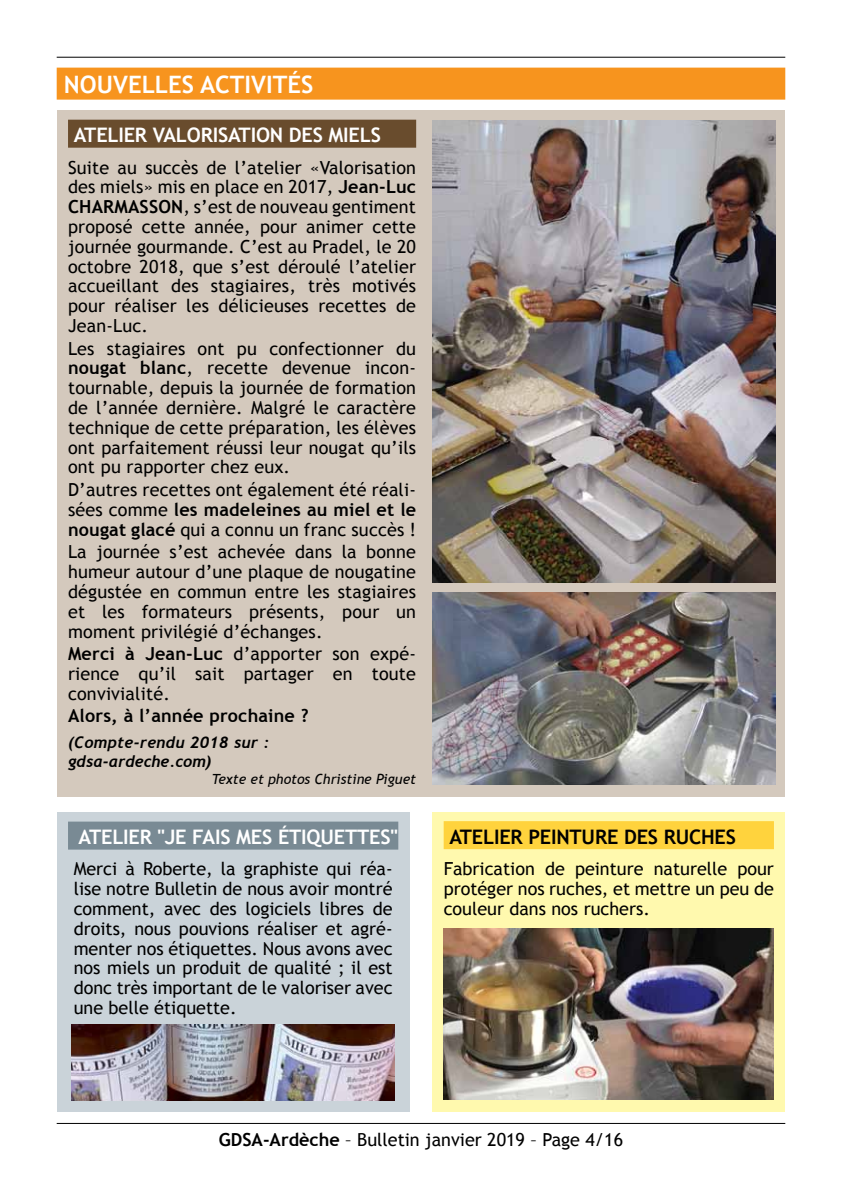
<style>
.page{position:relative;width:842px;height:1191px;background:#fff}
.page>*{position:absolute;margin:0;border:0;box-sizing:border-box;transform-origin:0 0}
.t1{font:700 24px "Trebuchet MS";color:#fff}
.t2{font:700 20px "Trebuchet MS";letter-spacing:-.01em;color:#fff}
.t3{font:700 20px "Trebuchet MS";letter-spacing:-.01em;color:#000}
.t4{font:18px/19.8px "Trebuchet MS";letter-spacing:.01em;color:#000;text-align:justify}
.t5{font:700 18px "Trebuchet MS";letter-spacing:.01em;color:#000}
.t6{font:italic 700 16px/19.2px "Trebuchet";letter-spacing:.02em;color:#000}
.t7{font:italic 14px "Trebuchet MS";color:#000}
.s1{font-weight:700}
</style>
<div class="page">
<hr style="left:57px;top:57px;width:728px;height:1px;background:#000">
<hr style="left:57px;top:1123px;width:728px;height:1px;background:#000">
<div style="left:57px;top:68px;width:728px;height:32px;background:#f7941e"></div>
<div style="left:410px;top:111px;width:375px;height:686px;background:#d4c9bd"></div>
<div style="left:57px;top:111px;width:370px;height:686px;background:#d4c9bd"></div>
<div style="left:68px;top:120px;width:348px;height:28px;background:#694c2d"></div>
<img style="left:432px;top:121px;width:343px;height:461px">
<img style="left:432px;top:593px;width:343px;height:191px">
<div style="left:432px;top:812px;width:353px;height:299px;background:#fff9ae"></div>
<div style="left:444px;top:821px;width:330px;height:28px;background:#ffd33d"></div>
<img style="left:444px;top:929px;width:330px;height:170px">
<div style="left:57px;top:812px;width:353px;height:299px;background:#cad3d9"></div>
<div style="left:68px;top:821px;width:330px;height:28px;background:#798a94"></div>
<img style="left:72px;top:1024px;width:323px;height:76px">
<h1 class="t1" style="left:64px;top:70px;width:251px">NOUVELLES ACTIVITÉS</h1>
<p class="t2" style="left:74px;top:123px;width:102px">ATELIER Valorisation</p>
<p class="t2" style="left:289px;top:123px;width:12px">des</p>
<p class="t2" style="left:329px;top:123px;width:12px">miels</p>
<p class="t4" style="left:68px;top:157px;width:350px">Suite au succès de l’atelier «Valorisation des miels» mis en place en 2017, <span class="s1">Jean-Luc CHARMASSON</span>, s’est de nouveau gentiment proposé cette année, pour animer cette journée gourmande. C’est au Pradel, le 20 octobre 2018, que s’est déroulé l’atelier accueillant des stagiaires, très motivés pour réaliser les délicieuses recettes de Jean-Luc.</p>
<p class="t4" style="left:68px;top:338px;width:350px">Les stagiaires ont pu confectionner du <span class="s1">nougat blanc</span>, recette devenue incon&shy;tournable, depuis la journée de formation de l’année dernière. Malgré le caractère technique de cette préparation, les élèves ont parfaitement réussi leur nougat qu’ils ont pu rapporter chez eux.</p>
<p class="t4" style="left:68px;top:480px;width:350px">D’autres recettes ont également été réali&shy;sées comme <span class="s1">les madeleines au miel et le nougat glacé</span> qui a connu un franc succès !</p>
<p class="t4" style="left:68px;top:542px;width:350px">La journée s’est achevée dans la bonne humeur autour d’une plaque de nougatine dégustée en commun entre les stagiaires et les formateurs présents, pour un moment privilégié d’échanges.</p>
<p class="t4" style="left:68px;top:644px;width:350px"><span class="s1">Merci à Jean-Luc</span> d’apporter son expé&shy;rience qu’il sait partager en toute convivialité.</p>
<p class="t5" style="left:68px;top:705px;width:242px">Alors, à l’année prochaine ?</p>
<p class="t6" style="left:68px;top:733px;width:203px">(Compte-rendu 2018 sur : gdsa-ardeche.com)</p>
<p class="t7" style="left:212px;top:770px;width:206px">Texte et photos Christine Piguet</p>
<p class="t2" style="left:79px;top:824px;width:171px">aTELIER "Je fais mes</p>
<p class="t2" style="left:278px;top:824px;width:55px">étIquettes</p>
<p class="t2" style="left:390px;top:824px;width:9px">"</p>
<p class="t4" style="left:74px;top:859px;width:320px">Merci à Roberte, la graphiste qui réa&shy;lise notre Bulletin de nous avoir montré comment, avec des logiciels libres de droits, nous pouvions réaliser et agré&shy;menter nos étiquettes. Nous avons avec nos miels un produit de qualité ; il est donc très important de le valoriser avec une belle étiquette.</p>
<p class="t3" style="left:449px;top:824px;width:103px">ATELIER Peinture</p>
<p class="t3" style="left:624px;top:824px;width:12px">des</p>
<p class="t3" style="left:664px;top:824px;width:13px">ruches</p>
<p class="t4" style="left:444px;top:859px;width:332px">Fabrication de peinture naturelle pour protéger nos ruches, et mettre un peu de couleur dans nos ruchers.</p>
<p class="t4" style="left:219px;top:1129px;width:406px"><span class="s1">GDSA-Ardèche</span> – Bulletin janvier 2019 – Page 4/16</p>
</div>
